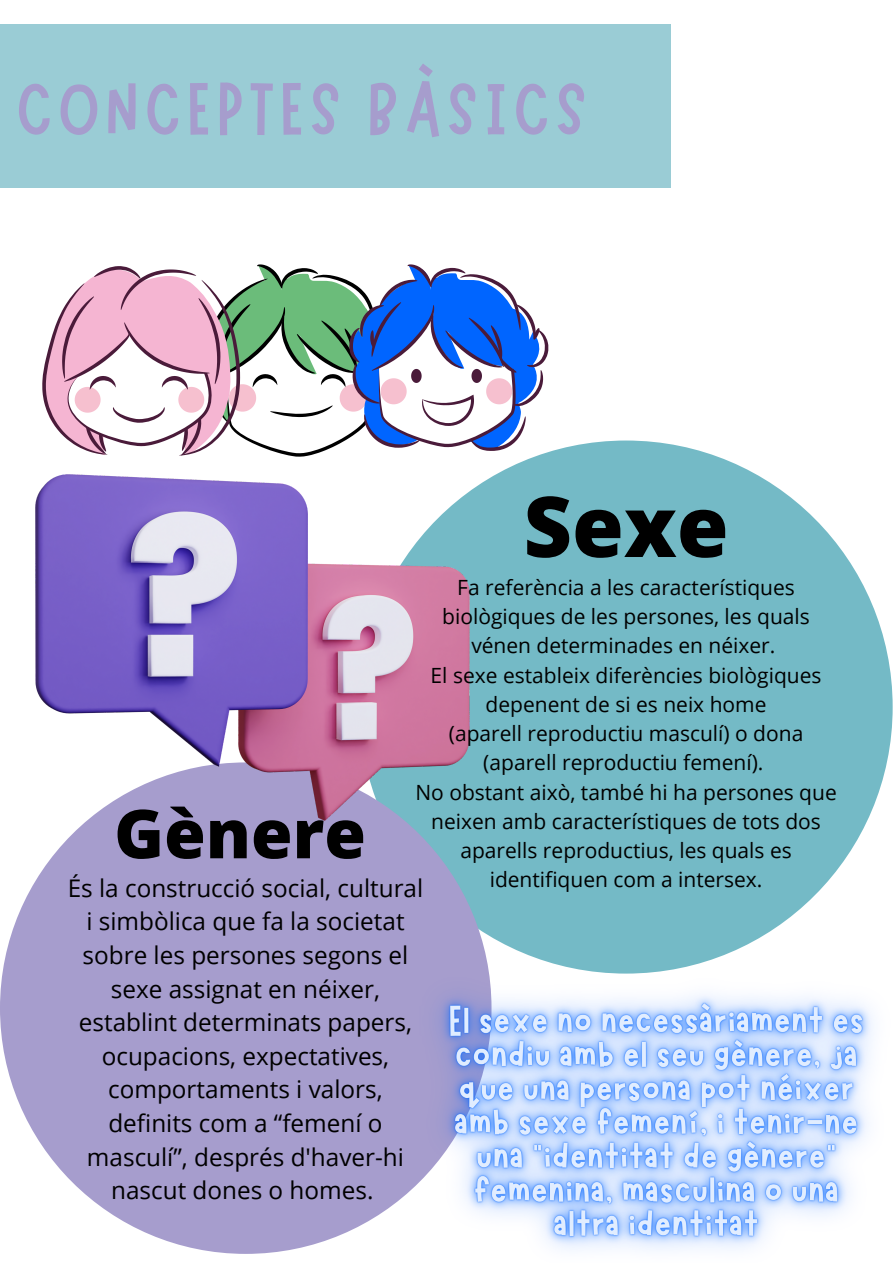
<style>
.page{position:relative;width:893px;height:1264px;background:#fff}
.page>*{position:absolute;margin:0;border:0;box-sizing:border-box;transform-origin:0 0}
.t1{font:800 83.85px "Open Sans";color:#000}
.t2{font:74.1px "Marykate";letter-spacing:.08em;color:#a69dcd}
.t3{font:800 67.5px "Open Sans";color:#000}
.t4{font:24.3px/33.6px "Open Sans";color:#000;text-align:center}
.t5{font:21px/29.2px "Open Sans";color:#000;text-align:center}
</style>
<div class="page">
<svg style="left:42px;top:264px;width:506px;height:193px"></svg>
<div style="left:0;top:24px;width:670px;height:163px;background:#9accd5"></div>
<div style="left:359px;top:440px;width:533px;height:533px;background:#74bac6;border-radius:50%"></div>
<div style="left:0;top:762px;width:491px;height:491px;background:#a69dcd;border-radius:50%"></div>
<img style="left:36px;top:474px;width:434px;height:346px">
<img style="left:392px;top:936px;width:482px;height:315px">
<h2 class="t2" style="left:16px;top:61px;width:573px">CONCEPTES BÀSICS</h2>
<h1 class="t1" style="left:523px;top:467px;width:207px">Sexe</h1>
<p class="t5" style="left:415px;top:572px;width:423px">Fa referència a les característiques biològiques de les persones, les quals vénen determinades en néixer.<br>El sexe estableix diferències biològiques depenent de si es neix home<br>(aparell reproductiu masculí) o dona (aparell reproductiu femení).<br>No obstant això, també hi ha persones que neixen amb característiques de tots dos aparells reproductius, les quals es identifiquen com a intersex.</p>
<h3 class="t3" style="left:114px;top:786px;width:253px">Gènere</h3>
<p class="t4" style="left:68px;top:870px;width:357px">És la construcció social, cultural i simbòlica que fa la societat sobre les persones segons el sexe assignat en néixer, establint determinats papers, ocupacions, expectatives, comportaments i valors, definits com a “femení o masculí”, després d'haver-hi nascut dones o homes.</p>
</div>
